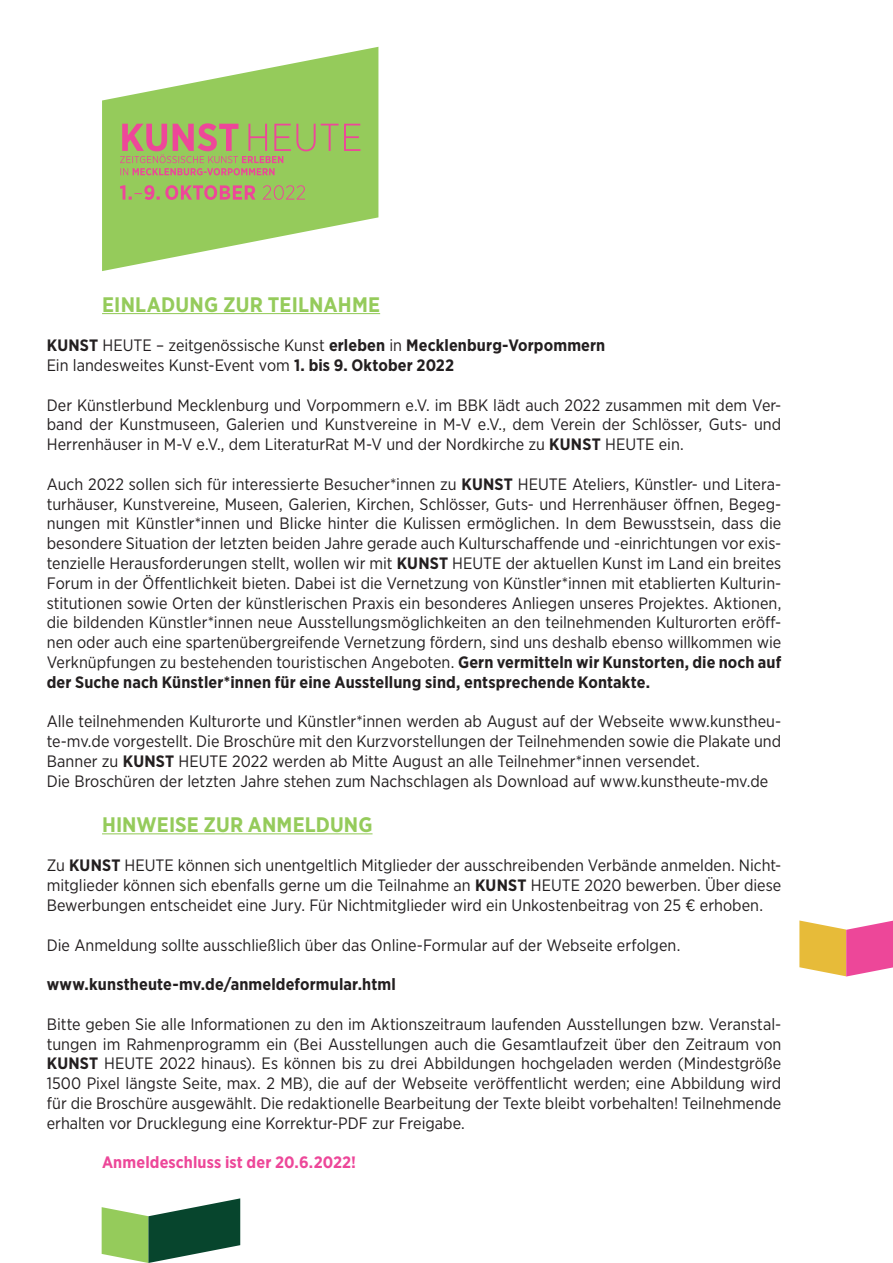
<style>
.page{position:relative;width:893px;height:1263px;background:#fff}
.page>*{position:absolute;margin:0;border:0;box-sizing:border-box;transform-origin:0 0}
.t1{font:700 21px "Gotham Narrow";letter-spacing:.01em;color:#95cb5b}
.t2{font:16.5px/19.8px "Gotham Narrow";color:#231f20;text-align:justify}
.t3{font:700 16.5px "Gotham Narrow";letter-spacing:.005em;color:#231f20}
.t4{font:700 16.5px "Gotham Narrow";letter-spacing:.005em;color:#ed4799}
.s1{font-weight:700}
</style>
<div class="page">
<hr style="left:102px;top:313px;width:278px;height:1px;background:#95cb5b">
<hr style="left:102px;top:833px;width:271px;height:1px;background:#95cb5b">
<svg style="left:799px;top:920px;width:94px;height:56px"></svg>
<svg style="left:102px;top:1198px;width:138px;height:65px"></svg>
<svg style="left:102px;top:47px;width:276px;height:224px;fill:#95cb5b"></svg>
<svg style="left:120px;top:185px;width:185px;height:15px;background:#b29d6f"></svg>
<svg style="left:120px;top:123px;width:240px;height:52px;background:#aba96a"></svg>
<p class="t1" style="left:102px;top:291px;width:277px">Einladung zur Teilnahme</p>
<p class="t2" style="left:47px;top:335px;width:560px"><span class="s1">KUNST</span> HEUTE – zeitgenössische Kunst <span class="s1">erleben</span> in <span class="s1">Mecklenburg-Vorpommern<br></span>Ein landesweites Kunst-Event vom <span class="s1">1. bis 9. Oktober 2022</span></p>
<p class="t2" style="left:47px;top:394px;width:736px">Der Künstlerbund Mecklenburg und Vorpommern e.V. im BBK lädt auch 2022 zusammen mit dem Ver&shy;band der Kunstmuseen, Galerien und Kunstvereine in M-V e.V., dem Verein der Schlösser, Guts- und Herrenhäuser in M-V e.V., dem LiteraturRat M-V und der Nordkirche zu <span class="s1">KUNST</span> HEUTE ein.</p>
<p class="t2" style="left:47px;top:474px;width:736px">Auch 2022 sollen sich für interessierte Besucher*innen zu <span class="s1">KUNST</span> HEUTE Ateliers, Künstler- und Litera&shy;turhäuser, Kunstvereine, Museen, Galerien, Kirchen, Schlösser, Guts- und Herrenhäuser öffnen, Begeg&shy;nungen mit Künstler*innen und Blicke hinter die Kulissen ermöglichen. In dem Bewusstsein, dass die besondere Situation der letzten beiden Jahre gerade auch Kulturschaffende und -einrichtungen vor exis&shy;tenzielle Herausforderungen stellt, wollen wir mit <span class="s1">KUNST</span> HEUTE der aktuellen Kunst im Land ein breites Forum in der Öffentlichkeit bieten. Dabei ist die Vernetzung von Künstler*innen mit etablierten Kulturin&shy;stitutionen sowie Orten der künstlerischen Praxis ein besonderes Anliegen unseres Projektes. Aktionen, die bildenden Künstler*innen neue Ausstellungsmöglichkeiten an den teilnehmenden Kulturorten eröff&shy;nen oder auch eine spartenübergreifende Vernetzung fördern, sind uns deshalb ebenso willkommen wie Verknüpfungen zu bestehenden touristischen Angeboten. <span class="s1">Gern vermitteln wir Kunstorten, die noch auf der Suche nach Künstler*innen für eine Ausstellung sind, entsprechende Kontakte.</span></p>
<p class="t2" style="left:47px;top:711px;width:736px;text-align:left">Alle teilnehmenden Kulturorte und Künstler*innen werden ab August auf der Webseite www.kunstheu&shy;te-mv.de vorgestellt. Die Broschüre mit den Kurzvorstellungen der Teilnehmenden sowie die Plakate und Banner zu <span class="s1">KUNST</span> HEUTE 2022 werden ab Mitte August an alle Teilnehmer*innen versendet.<br>Die Broschüren der letzten Jahre stehen zum Nachschlagen als Download auf www.kunstheute-mv.de</p>
<p class="t1" style="left:102px;top:811px;width:272px">Hinweise zur Anmeldung</p>
<p class="t2" style="left:47px;top:855px;width:736px">Zu <span class="s1">KUNST</span> HEUTE können sich unentgeltlich Mitglieder der ausschreibenden Verbände anmelden. Nicht&shy;mitglieder können sich ebenfalls gerne um die Teilnahme an <span class="s1">KUNST</span> HEUTE 2020 bewerben. Über diese Bewerbungen entscheidet eine Jury. Für Nichtmitglieder wird ein Unkostenbeitrag von 25 € erhoben.</p>
<p class="t2" style="left:47px;top:934px;width:635px">Die Anmeldung sollte ausschließlich über das Online-Formular auf der Webseite erfolgen.</p>
<p class="t3" style="left:47px;top:974px;width:351px">www.kunstheute-mv.de/anmeldeformular.html</p>
<p class="t2" style="left:47px;top:1014px;width:736px">Bitte geben Sie alle Informationen zu den im Aktionszeitraum laufenden Ausstellungen bzw. Veranstal&shy;tungen im Rahmenprogramm ein (Bei Ausstellungen auch die Gesamtlaufzeit über den Zeitraum von <span class="s1">KUNST</span> HEUTE 2022 hinaus). Es können bis zu drei Abbildungen hochgeladen werden (Mindestgröße 1500 Pixel längste Seite, max. 2 MB), die auf der Webseite veröffentlicht werden; eine Abbildung wird für die Broschüre ausgewählt. Die redaktionelle Bearbeitung der Texte bleibt vorbehalten! Teilnehmende erhalten vor Drucklegung eine Korrektur-PDF zur Freigabe.</p>
<p class="t4" style="left:47px;top:1152px;width:35px">A</p>
<p class="t4" style="left:113px;top:1152px;width:244px">nmeldeschluss ist der 20.6.2022!</p>
</div>
